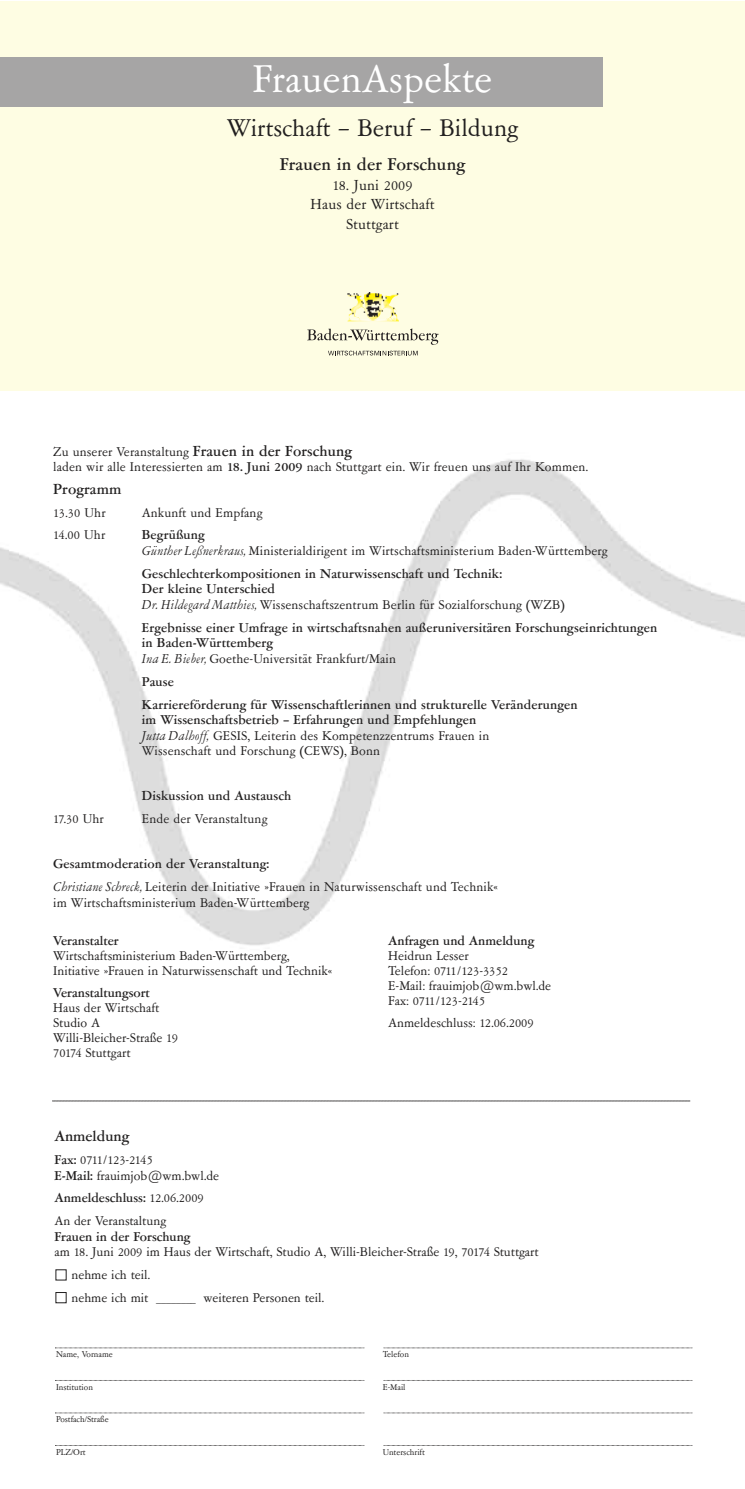
<style>
.page{position:relative;width:745px;height:1489px;background:#fff}
.page>*{position:absolute;margin:0;border:0;box-sizing:border-box;transform-origin:0 0}
.t1{font:40px "Garamont Amst EF Rom";color:#fff}
.t2{font:25px "Garamont Amst EF Rom";color:#211f1f}
.t3{font:500 17.5px "Garamont Amst EF";letter-spacing:.01em;color:#211f1f}
.t4{font:15px/19.5px "Garamont Amst EF Rom";letter-spacing:.01em;color:#211f1f;text-align:center}
.t5{font:500 15px "Garamont Amst EF";color:#211f1f}
.t6{font:13.12px/15px "Garamont Amst EF Rom";color:#211f1f}
.t7{font:500 13.12px/15.6px "Garamont Amst EF";letter-spacing:.01em;color:#211f1f}
.t8{font:8.75px "Garamont Amst EF Rom";color:#211f1f}
.s1{font-family:"Garamont Amst EF";font-weight:500;font-size:15px}
.s2{font-family:"Garamont Amst EF";font-weight:500}
.s3{font-family:"Garamont Amst EF";font-style:italic}
.s4{font-family:"Garamont Amst EF Rom";font-weight:400}
</style>
<div class="page">
<div style="left:56px;top:1292px;width:10px;height:10px;border:1px solid #211f1f"></div>
<svg style="left:55px;top:1347px;width:309px;height:1px"></svg>
<svg style="left:55px;top:1412px;width:309px;height:1px"></svg>
<svg style="left:383px;top:1347px;width:309px;height:1px"></svg>
<svg style="left:383px;top:1412px;width:309px;height:1px"></svg>
<img style="left:0;top:459px;width:744px;height:487px">
<svg style="left:52px;top:1100px;width:638px;height:1px"></svg>
<div style="left:0;top:1px;width:744px;height:389px;background:#fefde3"></div>
<div style="left:0;top:57px;width:602px;height:50px;background:#a6a5a5"></div>
<img style="left:347px;top:292px;width:52px;height:29px">
<svg style="left:307px;top:328px;width:131px;height:27px"></svg>
<h1 class="t1" style="left:252px;top:54px;width:241px">FrauenAspekte</h1>
<h2 class="t2" style="left:227px;top:113px;width:293px">Wirtschaft – Beruf – Bildung</h2>
<h3 class="t3" style="left:279px;top:154px;width:187px">Frauen in der Forschung</h3>
<p class="t4" style="left:310px;top:175px;width:125px">18. Juni 2009<br>Haus der Wirtschaft<br>Stuttgart</p>
<p class="t6" style="left:53px;top:443px;width:536px;line-height:15.6px">Zu unserer Veranstaltung <span class="s1">Frauen in der Forschung<br></span>laden wir alle Interessierten am <span class="s2">18. Juni 2009</span> nach Stuttgart ein. Wir freuen uns auf Ihr Kommen.</p>
<p class="t5" style="left:53px;top:480px;width:70px">Programm</p>
<p class="t6" style="left:53px;top:504px;width:54px">13.30 Uhr</p>
<p class="t6" style="left:142px;top:504px;width:122px">Ankunft und Empfang</p>
<p class="t6" style="left:53px;top:527px;width:54px">14.00 Uhr</p>
<p class="t7" style="left:142px;top:527px;width:64px">Begrüßung</p>
<p class="t6" style="left:142px;top:543px;width:467px"><span class="s3">Günther Leßnerkraus,</span> Ministerialdirigent im Wirtschaftsministerium Baden-Württemberg</p>
<p class="t7" style="left:142px;top:565px;width:361px">Geschlechterkompositionen in Naturwissenschaft und Technik:<br>Der kleine Unterschied</p>
<p class="t6" style="left:142px;top:597px;width:424px"><span class="s3">Dr. Hildegard Matthies,</span> Wissenschaftszentrum Berlin für Sozialforschung (WZB)</p>
<p class="t7" style="left:142px;top:619px;width:516px">Ergebnisse einer Umfrage in wirtschaftsnahen außeruniversitären Forschungseinrichtungen in Baden-Württemberg</p>
<p class="t6" style="left:142px;top:651px;width:255px"><span class="s3">Ina E. Bieber,</span> Goethe-Universität Frankfurt/Main</p>
<p class="t7" style="left:142px;top:670px;width:437px;line-height:22.8px">Pause<br>Karriereförderung für Wissenschaftlerinnen und strukturelle Veränderungen</p>
<p class="t7" style="left:142px;top:711px;width:336px">im Wissenschaftsbetrieb – Erfahrungen und Empfehlungen</p>
<p class="t6" style="left:142px;top:727px;width:349px;line-height:15.6px"><span class="s3">Jutta Dalhoff,</span> GESIS, Leiterin des Kompetenzzentrums Frauen in<br>Wissenschaft und Forschung (CEWS), Bonn</p>
<p class="t7" style="left:142px;top:787px;width:151px">Diskussion und Austausch</p>
<p class="t6" style="left:53px;top:810px;width:52px">17.30 Uhr</p>
<p class="t6" style="left:142px;top:810px;width:127px">Ende der Veranstaltung</p>
<p class="t7" style="left:53px;top:855px;width:217px">Gesamtmoderation der Veranstaltung:</p>
<p class="t6" style="left:53px;top:878px;width:446px;line-height:15.6px"><span class="s3">Christiane Schreck,</span> Leiterin der Initiative »Frauen in Naturwissenschaft und Technik« im Wirtschaftsministerium Baden-Württemberg</p>
<p class="t7" style="left:53px;top:932px;width:67px">Veranstalter</p>
<p class="t6" style="left:53px;top:948px;width:280px">Wirtschaftsministerium Baden-Württemberg,<br>Initiative »Frauen in Naturwissenschaft und Technik«</p>
<p class="t7" style="left:53px;top:984px;width:98px">Veranstaltungsort</p>
<p class="t6" style="left:53px;top:1000px;width:126px">Haus der Wirtschaft<br>Studio A<br>Willi-Bleicher-Straße 19<br>70174 Stuttgart</p>
<p class="t7" style="left:388px;top:932px;width:148px">Anfragen und Anmeldung</p>
<p class="t6" style="left:388px;top:948px;width:164px">Heidrun Lesser<br>Telefon: 0711/123-3352<br>E-Mail: frauimjob@wm.bwl.de<br>Fax: 0711/123-2145</p>
<p class="t6" style="left:388px;top:1015px;width:147px">Anmeldeschluss: 12.06.2009</p>
<p class="t5" style="left:54px;top:1127px;width:76px">Anmeldung</p>
<p class="t6" style="left:54px;top:1151px;width:166px;line-height:15.6px"><span class="s2">Fax:</span> 0711/123-2145<br><span class="s2">E-Mail:</span> frauimjob@wm.bwl.de</p>
<p class="t7" style="left:54px;top:1189px;width:151px">Anmeldeschluss: <span class="s4">12.06.2009</span></p>
<p class="t6" style="left:54px;top:1212px;width:113px">An der Veranstaltung</p>
<p class="t7" style="left:54px;top:1228px;width:137px">Frauen in der Forschung</p>
<p class="t6" style="left:71px;top:1240px;width:468px;line-height:22.8px;text-indent:-17px">am 18. Juni 2009 im Haus der Wirtschaft, Studio A, Willi-Bleicher-Straße 19, 70174 Stuttgart nehme ich teil.<br>nehme ich mit ________ weiteren Personen teil.</p>
<p class="t8" style="left:56px;top:1348px;width:58px">Name, Vorname</p>
<p class="t8" style="left:56px;top:1381px;width:38px">Institution</p>
<p class="t8" style="left:56px;top:1413px;width:54px">Postfach/Straße</p>
<p class="t8" style="left:56px;top:1446px;width:31px">PLZ/Ort</p>
<p class="t8" style="left:382px;top:1348px;width:28px">Telefon</p>
<p class="t8" style="left:382px;top:1381px;width:24px">E-Mail</p>
<p class="t8" style="left:382px;top:1446px;width:43px">Unterschrift</p>
</div>
